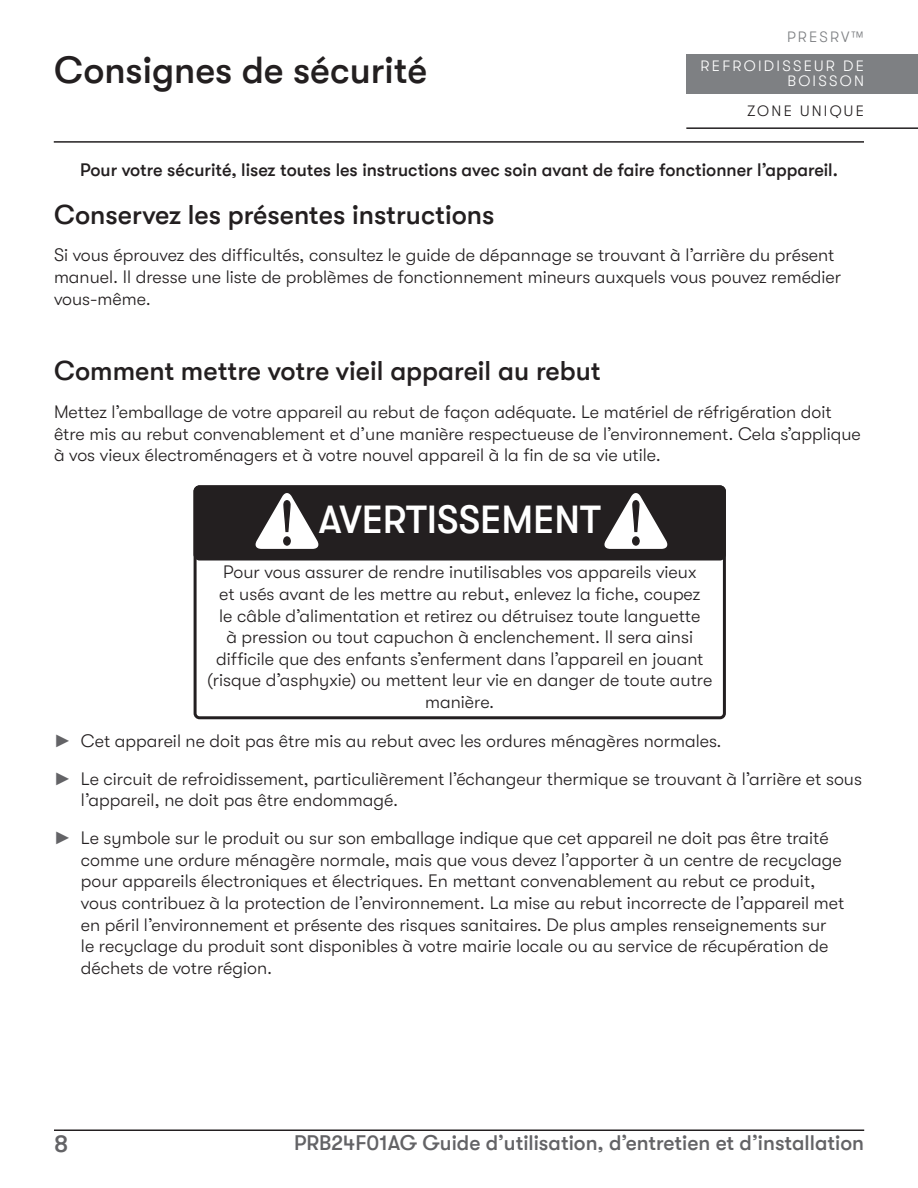
<style>
.page{position:relative;width:918px;height:1188px;background:#fff}
.page>*{position:absolute;margin:0;border:0;box-sizing:border-box;transform-origin:0 0}
.t1{font:500 39px "GT Walsheim";color:#fff}
.t2{font:500 37.5px "GT Walsheim";color:#231f20}
.t3{font:500 27px "GT Walsheim";color:#231f20}
.t4{font:500 24px "GT Walsheim";color:#636366}
.t5{font:500 21px "GT Walsheim";color:#636366}
.t6{font:300 18px/21.6px "GT Walsheim";color:#231f20}
.t7{font:500 18px "GT Walsheim";color:#231f20}
.t8{font:300 15px/15px "GT Walsheim";letter-spacing:.15em;color:#fff;text-align:right}
.t9{font:300 15px "GT Walsheim";letter-spacing:.15em;color:#231f20}
.t10{font:300 15px "GT Walsheim";letter-spacing:.15em;color:#7e8083}
</style>
<div class="page">
<div style="left:686px;top:54px;width:232px;height:40px;background:#7e8083"></div>
<hr style="left:686px;top:127px;width:232px;height:2px;background:#231f20">
<hr style="left:54px;top:141px;width:810px;height:2px;background:#231f20">
<hr style="left:54px;top:1130px;width:810px;height:1px;background:#231f20">
<div style="left:194px;top:485px;width:532px;height:76px;background:#231f20;border-radius:6px"></div>
<svg style="left:255px;top:493px;width:64px;height:56px"></svg>
<svg style="left:604px;top:493px;width:64px;height:56px"></svg>
<div style="left:194px;top:485px;width:532px;height:234px;border:3px solid #231f20;border-radius:4px"></div>
<h2 class="t2" style="left:54px;top:49px;width:375px">Consignes de sécurité</h2>
<p class="t10" style="left:787px;top:31px;width:78px">PRESRV™</p>
<p class="t8" style="left:701px;top:60px;width:165px">REFROIDISSEUR DE<br>BOISSON</p>
<p class="t9" style="left:747px;top:105px;width:118px">ZONE UNIQUE</p>
<p class="t7" style="left:80px;top:160px;width:759px">Pour votre sécurité, lisez toutes les instructions avec soin avant de faire fonctionner l’appareil.</p>
<h3 class="t3" style="left:54px;top:199px;width:442px">Conservez les présentes instructions</h3>
<p class="t6" style="left:54px;top:246px;width:789px">Si vous éprouvez des difficultés, consultez le guide de dépannage se trouvant à l’arrière du présent manuel. Il dresse une liste de problèmes de fonctionnement mineurs auxquels vous pouvez remédier vous-même.</p>
<h3 class="t3" style="left:54px;top:356px;width:548px">Comment mettre votre vieil appareil au rebut</h3>
<p class="t6" style="left:54px;top:403px;width:808px">Mettez l’emballage de votre appareil au rebut de façon adéquate. Le matériel de réfrigération doit être mis au rebut convenablement et d’une manière respectueuse de l’environnement. Cela s’applique à vos vieux électroménagers et à votre nouvel appareil à la fin de sa vie utile.</p>
<h1 class="t1" style="left:319px;top:498px;width:284px">AVERTISSEMENT</h1>
<p class="t6" style="left:207px;top:563px;width:507px;text-align:center">Pour vous assurer de rendre inutilisables vos appareils vieux<br>et usés avant de les mettre au rebut, enlevez la fiche, coupez<br>le câble d’alimentation et retirez ou détruisez toute languette<br>à pression ou tout capuchon à enclenchement. Il sera ainsi difficile que des enfants s’enferment dans l’appareil en jouant (risque d’asphyxie) ou mettent leur vie en danger de toute autre manière.</p>
<p class="t6" style="left:81px;top:724px;width:783px;line-height:37.8px">Cet appareil ne doit pas être mis au rebut avec les ordures ménagères normales.<br>Le circuit de refroidissement, particulièrement l’échangeur thermique se trouvant à l’arrière et sous</p>
<p class="t6" style="left:81px;top:783px;width:749px;line-height:37.8px">l’appareil, ne doit pas être endommagé.<br>Le symbole sur le produit ou sur son emballage indique que cet appareil ne doit pas être traité</p>
<p class="t6" style="left:81px;top:851px;width:765px">comme une ordure ménagère normale, mais que vous devez l’apporter à un centre de recyclage pour appareils électroniques et électriques. En mettant convenablement au rebut ce produit, vous contribuez à la protection de l’environnement. La mise au rebut incorrecte de l’appareil met en péril l’environnement et présente des risques sanitaires. De plus amples renseignements sur le recyclage du produit sont disponibles à votre mairie locale ou au service de récupération de déchets de votre région.</p>
<h3 class="t4" style="left:54px;top:1131px;width:16px">8</h3>
<p class="t5" style="left:294px;top:1131px;width:571px">PRB24F01AG Guide d’utilisation, d’entretien et d’installation</p>
</div>
